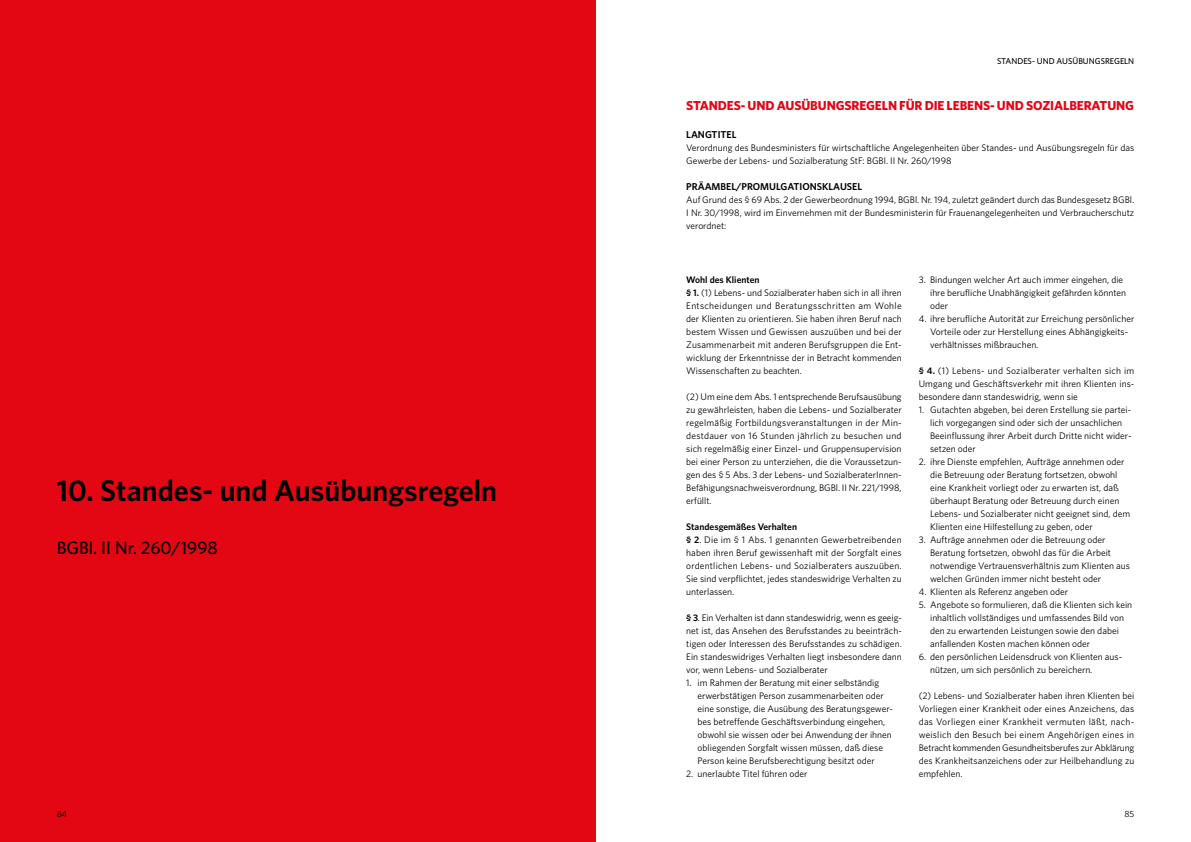
<style>
.page{position:relative;width:1191px;height:842px;background:#fff}
.page>*{position:absolute;margin:0;border:0;box-sizing:border-box;transform-origin:0 0}
.t1{font:600 30px "Whitney";color:#000}
.t2{font:500 18px "Whitney";color:#000}
.t3{font:700 13px "Whitney";letter-spacing:-.01em;color:#e30613}
.t4{font:600 10px "Whitney";color:#000}
.t5{font:9.5px/13px "Whitney";color:#000}
.t6{font:9px "Whitney";color:#000}
.t7{font:500 8.5px "Whitney";color:#000}
.s1{font-weight:600}
</style>
<div class="page">
<div style="left:0;top:0;width:595px;height:842px;background:#e30613"></div>
<p class="t7" style="left:997px;top:56px;width:139px">STANDES- UND AUSÜBUNGSREGELN</p>
<h1 class="t1" style="left:57px;top:472px;width:442px">10. Standes- und Ausübungsregeln</h1>
<h2 class="t2" style="left:57px;top:537px;width:163px">BGBl. II Nr. 260/1998</h2>
<h3 class="t3" style="left:686px;top:98px;width:449px">STANDES- UND AUSÜBUNGSREGELN FÜR DIE LEBENS- UND SOZIALBERATUNG</h3>
<p class="t4" style="left:686px;top:128px;width:52px">LANGTITEL</p>
<p class="t5" style="left:686px;top:141px;width:449px">Verordnung des Bundesministers für wirtschaftliche Angelegenheiten über Standes- und Ausübungsregeln für das<br>Gewerbe der Lebens- und Sozialberatung StF: BGBl. II Nr. 260/1998</p>
<p class="t4" style="left:686px;top:180px;width:177px">PRÄAMBEL/PROMULGATIONSKLAUSEL</p>
<p class="t5" style="left:686px;top:193px;width:449px;text-align:justify">Auf Grund des § 69 Abs. 2 der Gewerbeordnung 1994, BGBl. Nr. 194, zuletzt geändert durch das Bundesgesetz BGBl.<br>I Nr. 30/1998, wird im Einvernehmen mit der Bundesministerin für Frauenangelegenheiten und Verbraucherschutz verordnet:</p>
<p class="t5" style="left:686px;top:273px;width:217px"><span class="s1">Wohl des Klienten<br>§ 1.</span> (1) Lebens- und Sozialberater haben sich in all ihren Entscheidungen und Beratungsschritten am Wohle der Klienten zu orientieren. Sie haben ihren Beruf nach bestem Wissen und Gewissen auszuüben und bei der Zusammenarbeit mit anderen Berufsgruppen die Ent&shy;wicklung der Erkenntnisse der in Betracht kommenden Wissenschaften zu beachten.</p>
<p class="t5" style="left:686px;top:390px;width:217px;text-align:justify">(2) Um eine dem Abs. 1 entsprechende Berufsausübung zu gewährleisten, haben die Lebens- und Sozialberater regelmäßig Fortbildungsveranstaltungen in der Min&shy;destdauer von 16 Stunden jährlich zu besuchen und sich regelmäßig einer Einzel- und Gruppensupervision bei einer Person zu unterziehen, die die Voraussetzun&shy;gen des § 5 Abs. 3 der Lebens- und SozialberaterInnen-Befähigungsnachweisverordnung, BGBl. II Nr. 221/1998, erfüllt.</p>
<p class="t5" style="left:686px;top:520px;width:217px"><span class="s1">Standesgemäßes Verhalten<br>§ 2</span>. Die im § 1 Abs. 1 genannten Gewerbetreibenden haben ihren Beruf gewissenhaft mit der Sorgfalt eines ordentlichen Lebens- und Sozialberaters auszuüben.<br>Sie sind verpflichtet, jedes standeswidrige Verhalten zu unterlassen.</p>
<p class="t5" style="left:686px;top:611px;width:217px;text-align:justify"><span class="s1">§ 3</span>. Ein Verhalten ist dann standeswidrig, wenn es geeig&shy;net ist, das Ansehen des Berufsstandes zu beeinträch&shy;tigen oder Interessen des Berufsstandes zu schädigen.<br>Ein standeswidriges Verhalten liegt insbesondere dann vor, wenn Lebens- und Sozialberater</p>
<p class="t5" style="left:697px;top:676px;width:197px;text-indent:-11px">1. im Rahmen der Beratung mit einer selbständig erwerbstätigen Person zusammenarbeiten oder eine sonstige, die Ausübung des Beratungsgewer&shy;bes betreffende Geschäftsverbindung eingehen, obwohl sie wissen oder bei Anwendung der ihnen obliegenden Sorgfalt wissen müssen, daß diese Person keine Berufsberechtigung besitzt oder</p>
<p class="t5" style="left:686px;top:767px;width:123px">2. unerlaubte Titel führen oder</p>
<p class="t5" style="left:930px;top:273px;width:198px;text-indent:-11px">3. Bindungen welcher Art auch immer eingehen, die ihre berufliche Unabhängigkeit gefährden könnten oder</p>
<p class="t5" style="left:930px;top:312px;width:206px;text-indent:-11px">4. ihre berufliche Autorität zur Erreichung persönlicher<br>Vorteile oder zur Herstellung eines Abhängigkeits&shy;verhältnisses mißbrauchen.</p>
<p class="t5" style="left:918px;top:364px;width:217px;text-align:justify"><span class="s1">§ 4.</span> (1) Lebens- und Sozialberater verhalten sich im Umgang und Geschäftsverkehr mit ihren Klienten ins&shy;besondere dann standeswidrig, wenn sie</p>
<p class="t5" style="left:930px;top:403px;width:203px;text-indent:-11px">1. Gutachten abgeben, bei deren Erstellung sie partei&shy;lich vorgegangen sind oder sich der unsachlichen Beeinflussung ihrer Arbeit durch Dritte nicht wider&shy;setzen oder</p>
<p class="t5" style="left:930px;top:455px;width:201px;text-indent:-11px">2. ihre Dienste empfehlen, Aufträge annehmen oder die Betreuung oder Beratung fortsetzen, obwohl eine Krankheit vorliegt oder zu erwarten ist, daß überhaupt Beratung oder Betreuung durch einen Lebens- und Sozialberater nicht geeignet sind, dem Klienten eine Hilfestellung zu geben, oder</p>
<p class="t5" style="left:930px;top:533px;width:201px;text-indent:-11px">3. Aufträge annehmen oder die Betreuung oder Beratung fortsetzen, obwohl das für die Arbeit notwendige Vertrauensverhältnis zum Klienten aus welchen Gründen immer nicht besteht oder</p>
<p class="t5" style="left:918px;top:585px;width:151px">4. Klienten als Referenz angeben oder</p>
<p class="t5" style="left:930px;top:598px;width:204px;text-indent:-11px">5. Angebote so formulieren, daß die Klienten sich kein inhaltlich vollständiges und umfassendes Bild von den zu erwartenden Leistungen sowie den dabei anfallenden Kosten machen können oder</p>
<p class="t5" style="left:930px;top:650px;width:194px;text-indent:-11px">6. den persönlichen Leidensdruck von Klienten aus&shy;nützen, um sich persönlich zu bereichern.</p>
<p class="t5" style="left:918px;top:689px;width:217px;text-align:justify">(2) Lebens- und Sozialberater haben ihren Klienten bei Vorliegen einer Krankheit oder eines Anzeichens, das das Vorliegen einer Krankheit vermuten läßt, nach&shy;weislich den Besuch bei einem Angehörigen eines in Betracht kommenden Gesundheitsberufes zur Abklärung des Krankheitsanzeichens oder zur Heilbehandlung zu empfehlen.</p>
<p class="t6" style="left:57px;top:809px;width:12px">84</p>
<p class="t6" style="left:1124px;top:809px;width:11px">85</p>
</div>
